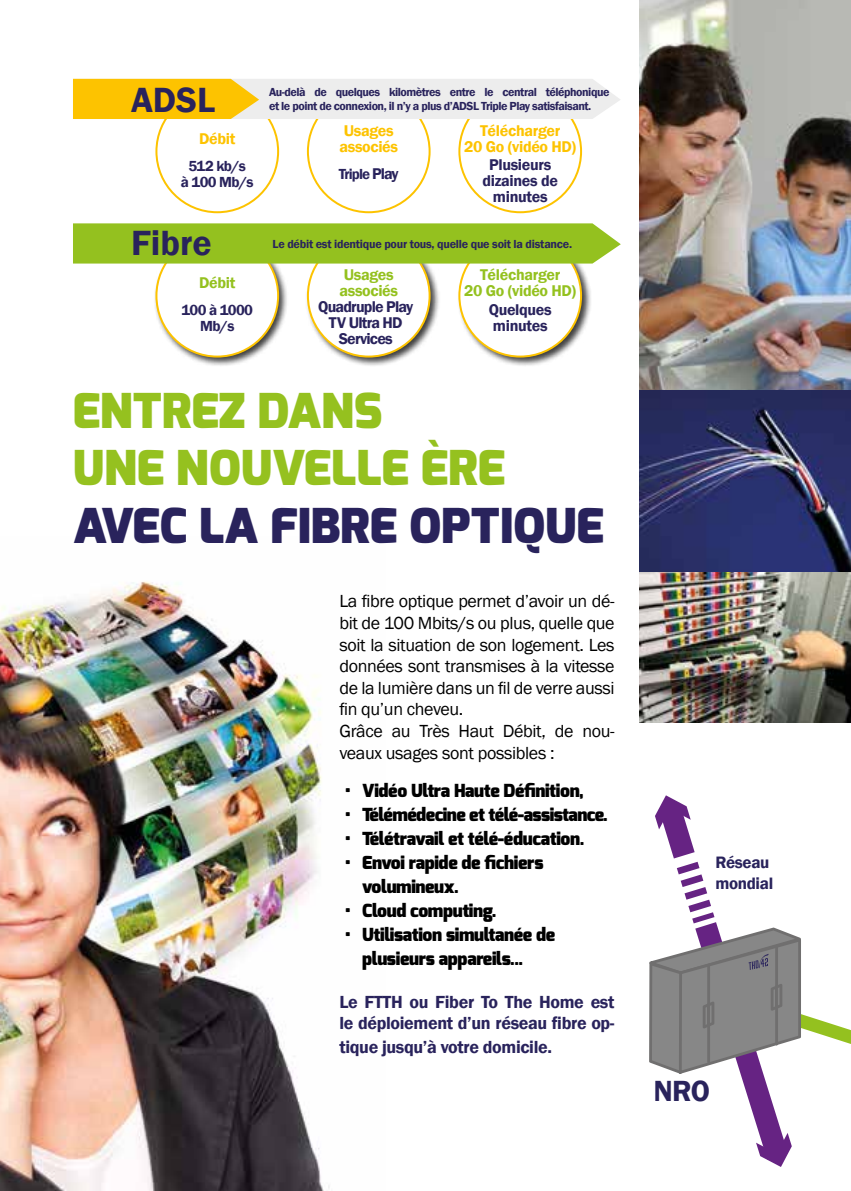
<style>
.page{position:relative;width:851px;height:1191px;background:#fff}
.page>*{position:absolute;margin:0;border:0;box-sizing:border-box;transform-origin:0 0}
.t1{font:900 48px/57.6px "Exo";color:#95c11f}
.t2{font:900 48px "Exo";color:#29235c}
.t3{font:600 36px "Franklin Gothic";color:#29235c}
.t4{font:600 30px "Franklin Gothic";color:#29235c}
.t5{font:18px/21.6px "Franklin Gothic";letter-spacing:-.02em;color:#000}
.t6{font:900 18px/24px "Exo";letter-spacing:-.02em;color:#000}
.t7{font:600 18px/21.6px "Franklin Gothic";letter-spacing:-.02em;color:#29235c}
.t8{font:600 17px/20.4px "Franklin Gothic";letter-spacing:-.02em;color:#29235c}
.t9{font:600 16px/16px "Franklin Gothic";letter-spacing:-.02em;color:#fdc300;text-align:center}
.t10{font:600 16px/16px "Franklin Gothic";letter-spacing:-.02em;color:#94c11f;text-align:center}
.t11{font:600 16px/16px "Franklin Gothic";letter-spacing:-.02em;color:#29235c;text-align:center}
.t12{font:600 16px/16px "Franklin Gothic";letter-spacing:-.05em;color:#29235c;text-align:center}
.t13{font:600 15px/16px "Franklin Gothic";letter-spacing:-.045em;color:#29235c;text-align:center}
.t14{font:600 12px/14.4px "Franklin Gothic";letter-spacing:-.04em;color:#29235c}
.t15{font:600 12px "Franklin Gothic";letter-spacing:-.02em;color:#29235c}
.s1{font-size:16px}
</style>
<div class="page">
<img style="left:0;top:581px;width:330px;height:610px">
<div style="left:154px;top:232px;width:437px;height:136px;background:#000;opacity:.75"></div>
<div style="left:156px;top:235px;width:122px;height:121px;background:#fff;border-radius:50%"></div>
<div style="left:459px;top:235px;width:122px;height:121px;background:#fff;border-radius:50%"></div>
<div style="left:308px;top:235px;width:121px;height:121px;background:#fff;border-radius:50%"></div>
<div style="left:73px;top:223px;width:547px;height:40px;background:#94c11f"></div>
<svg style="left:73px;top:79px;width:547px;height:40px;background:#f2e0a2"></svg>
<img style="left:639px;top:0;width:211px;height:722px">
<svg style="left:649px;top:795px;width:201px;height:372px"></svg>
<h2 class="t3" style="left:131px;top:78px;width:86px">ADSL</h2>
<p class="t9" style="left:199px;top:130px;width:38px">Débit</p>
<p class="t13" style="left:181px;top:158px;width:74px">512 kb/s<br>à 100 Mb/s</p>
<h2 class="t3" style="left:131px;top:221px;width:82px">Fibre</h2>
<p class="t10" style="left:199px;top:275px;width:38px">Débit</p>
<p class="t13" style="left:181px;top:302px;width:73px">100 à 1000<br>Mb/s</p>
<p class="t14" style="left:269px;top:85px;width:342px">Au-delà de quelques kilomètres entre le central téléphonique et le point de connexion, il n’y a plus d’ADSL Triple Play satisfaisant.</p>
<p class="t9" style="left:339px;top:122px;width:60px;text-align:left">Usages associés</p>
<p class="t13" style="left:339px;top:166px;width:61px">Triple <span class="s1">Play</span></p>
<p class="t9" style="left:464px;top:122px;width:114px">Télécharger<br>20 Go (vidéo HD)</p>
<p class="t11" style="left:482px;top:157px;width:77px">Plusieurs dizaines de minutes</p>
<p class="t15" style="left:272px;top:236px;width:301px">Le débit est identique pour tous, quelle que soit la distance.</p>
<p class="t10" style="left:339px;top:267px;width:60px;text-align:left">Usages associés</p>
<p class="t12" style="left:318px;top:298px;width:97px">Quadruple Play<br>TV Ultra HD<br>Services</p>
<p class="t10" style="left:464px;top:267px;width:114px">Télécharger<br>20 Go (vidéo HD)</p>
<p class="t11" style="left:488px;top:302px;width:65px;text-align:left">Quelques minutes</p>
<h1 class="t1" style="left:73px;top:382px;width:433px">ENTREZ DANS<br>UNE NOUVELLE ÈRE</h1>
<h1 class="t2" style="left:73px;top:495px;width:532px">AVEC LA FIBRE OPTIQUE</h1>
<p class="t5" style="left:339px;top:591px;width:277px">La fibre optique permet d’avoir un dé&shy;bit de 100 Mbits/s ou plus, quelle que soit la situation de son logement. Les données sont transmises à la vitesse de la lumière dans un fil de verre aussi fin qu’un cheveu.<br>Grâce au Très Haut Débit, de nou&shy;veaux usages sont possibles :</p>
<p class="t6" style="left:345px;top:778px;width:240px">• Vidéo Ultra Haute Définition,</p>
<p class="t6" style="left:345px;top:802px;width:264px">• Télémédecine et télé-assistance.</p>
<p class="t6" style="left:345px;top:826px;width:241px">• Télétravail et télé-éducation.</p>
<p class="t6" style="left:362px;top:850px;width:183px;text-indent:-17px">• Envoi rapide de fichiers volumineux.</p>
<p class="t6" style="left:345px;top:898px;width:153px">• Cloud computing.</p>
<p class="t6" style="left:362px;top:922px;width:194px;text-indent:-17px">• Utilisation simultanée de plusieurs appareils...</p>
<p class="t7" style="left:339px;top:991px;width:276px">Le FTTH ou Fiber To The Home est le déploiement d’un réseau fibre op-</p>
<p class="t7" style="left:339px;top:1036px;width:214px">tique jusqu’à votre domicile.</p>
<p class="t8" style="left:715px;top:852px;width:59px">Réseau mondial</p>
<h3 class="t4" style="left:653px;top:1072px;width:58px">NRO</h3>
</div>
